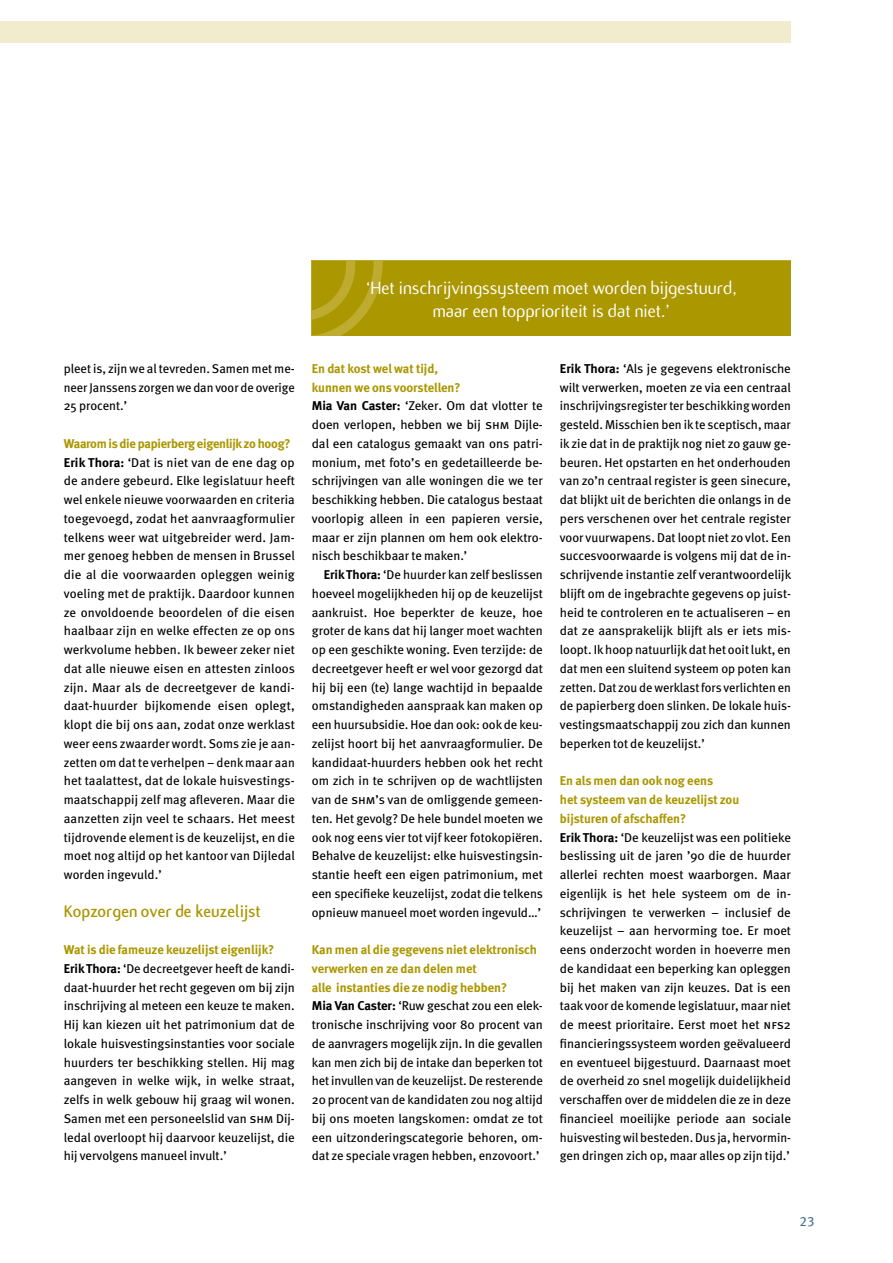
<style>
.page{position:relative;width:893px;height:1263px;background:#fff}
.page>*{position:absolute;margin:0;border:0;box-sizing:border-box;transform-origin:0 0}
.t1{font:19.5px/23.4px "Flux";color:#fff;text-align:center}
.t2{font:700 18px "Flux";color:#ab9700}
.t3{font:13.5px "Meta Book LF Caps";color:#446f91}
.t4{font:12.75px/18.8px "Meta";color:#000}
.s1{font-weight:700;color:#ab9700}
.s2{font-weight:700}
.s3{font-family:"Meta Book LF Caps"}
</style>
<div class="page">
<div style="left:0;top:21px;width:791px;height:22px;background:#f1ecce"></div>
<div style="left:312px;top:261px;width:479px;height:75px;background:#ab9700"></div>
<p class="t4" style="left:64px;top:359px;width:233px;text-align:justify">pleet is, zijn we al tevreden. Samen met me&shy;neer Janssens zorgen we dan voor de overige 25 procent.’</p>
<p class="t4" style="left:64px;top:434px;width:233px"><span class="s1">Waarom is die papierberg eigenlijk zo hoog?<br></span><span class="s2">Erik Thora:</span> ‘Dat is niet van de ene dag op de andere gebeurd. Elke legislatuur heeft wel enkele nieuwe voorwaarden en criteria toegevoegd, zodat het aanvraagformulier telkens weer wat uitgebreider werd. Jam&shy;mer genoeg hebben de mensen in Brussel die al die voorwaarden opleggen weinig voeling met de praktijk. Daardoor kunnen ze onvoldoende beoordelen of die eisen haalbaar zijn en welke effecten ze op ons werkvolume hebben. Ik beweer zeker niet dat alle nieuwe eisen en attesten zinloos zijn. Maar als de decreetgever de kandi&shy;daat-huurder bijkomende eisen oplegt, klopt die bij ons aan, zodat onze werklast weer eens zwaarder wordt. Soms zie je aan&shy;zetten om dat te verhelpen – denk maar aan het taalattest, dat de lokale huisvestings&shy;maatschappij zelf mag afleveren. Maar die aanzetten zijn veel te schaars. Het meest tijdrovende element is de keuzelijst, en die moet nog altijd op het kantoor van Dijledal worden ingevuld.’</p>
<h2 class="t2" style="left:64px;top:901px;width:198px">Kopzorgen over de keuzelijst</h2>
<p class="t4" style="left:64px;top:940px;width:233px"><span class="s1">Wat is die fameuze keuzelijst eigenlijk?<br></span><span class="s2">Erik Thora:</span> ‘De decreetgever heeft de kandi&shy;daat-huurder het recht gegeven om bij zijn inschrijving al meteen een keuze te maken.<br>Hij kan kiezen uit het patrimonium dat de lokale huisvestingsinstanties voor sociale huurders ter beschikking stellen. Hij mag aangeven in welke wijk, in welke straat, zelfs in welk gebouw hij graag wil wonen.<br>Samen met een personeelslid van <span class="s3">shm</span> Dij&shy;ledal overloopt hij daarvoor keuzelijst, die hij vervolgens manueel invult.’</p>
<h1 class="t1" style="left:366px;top:276px;width:372px">‘Het inschrijvingssysteem moet worden bijgestuurd, maar een topprioriteit is dat niet.’</h1>
<p class="t4" style="left:312px;top:359px;width:233px"><span class="s1">En dat kost wel wat tijd,<br>kunnen we ons voorstellen?<br></span><span class="s2">Mia Van Caster:</span> ‘Zeker. Om dat vlotter te doen verlopen, hebben we bij <span class="s3">shm</span> Dijle&shy;dal een catalogus gemaakt van ons patri&shy;monium, met foto’s en gedetailleerde be&shy;schrijvingen van alle woningen die we ter beschikking hebben. Die catalogus bestaat voorlopig alleen in een papieren versie, maar er zijn plannen om hem ook elektro&shy;nisch beschikbaar te maken.’</p>
<p class="t4" style="left:312px;top:565px;width:233px;text-align:justify;text-indent:12px"><span class="s2">Erik Thora:</span> ‘De huurder kan zelf beslissen hoeveel mogelijkheden hij op de keuzelijst aankruist. Hoe beperkter de keuze, hoe groter de kans dat hij langer moet wachten op een geschikte woning. Even terzijde: de decreetgever heeft er wel voor gezorgd dat hij bij een (te) lange wachtijd in bepaalde omstandigheden aanspraak kan maken op een huursubsidie. Hoe dan ook: ook de keu&shy;zelijst hoort bij het aanvraagformulier. De kandidaat-huurders hebben ook het recht om zich in te schrijven op de wachtlijsten van de <span class="s3">shm</span>’s van de omliggende gemeen&shy;ten. Het gevolg? De hele bundel moeten we ook nog eens vier tot vijf keer fotokopiëren.<br>Behalve de keuzelijst: elke huisvestingsin&shy;stantie heeft een eigen patrimonium, met een specifieke keuzelijst, zodat die telkens opnieuw manueel moet worden ingevuld…’</p>
<p class="t4" style="left:312px;top:940px;width:233px"><span class="s1">Kan men al die gegevens niet elektronisch verwerken en ze dan delen met<br>alle -instanties die ze nodig hebben?<br></span><span class="s2">Mia Van Caster:</span> ‘Ruw geschat zou een elek&shy;tronische inschrijving voor 80 procent van de aanvragers mogelijk zijn. In die gevallen kan men zich bij de intake dan beperken tot het invullen van de keuzelijst. De resterende 20 procent van de kandidaten zou nog altijd bij ons moeten langskomen: omdat ze tot een uitzonderingscategorie behoren, om&shy;dat ze speciale vragen hebben, enzovoort.’</p>
<p class="t4" style="left:560px;top:359px;width:233px;text-align:justify"><span class="s2">Erik Thora:</span> ‘Als je gegevens elektronische wilt verwerken, moeten ze via een centraal inschrijvingsregister ter beschikking worden gesteld. Misschien ben ik te sceptisch, maar ik zie dat in de praktijk nog niet zo gauw ge&shy;beuren. Het opstarten en het onderhouden van zo’n centraal register is geen sinecure, dat blijkt uit de berichten die onlangs in de pers verschenen over het centrale register voor vuurwapens. Dat loopt niet zo vlot. Een succesvoorwaarde is volgens mij dat de in&shy;schrijvende instantie zelf verantwoordelijk blijft om de ingebrachte gegevens op juist&shy;heid te controleren en te actualiseren – en dat ze aansprakelijk blijft als er iets mis&shy;loopt. Ik hoop natuurlijk dat het ooit lukt, en dat men een sluitend systeem op poten kan zetten. Dat zou de werklast fors verlichten en de papierberg doen slinken. De lokale huis&shy;vestingsmaatschappij zou zich dan kunnen beperken tot de keuzelijst.’</p>
<p class="t4" style="left:560px;top:771px;width:233px"><span class="s1">En als men dan ook nog eens<br>het -systeem van de keuzelijst zou<br>bijsturen of afschaffen?<br></span><span class="s2">Erik Thora:</span> ‘De keuzelijst was een politieke beslissing uit de jaren ’90 die de huurder allerlei rechten moest waarborgen. Maar eigenlijk is het hele systeem om de in&shy;schrijvingen te verwerken – inclusief de keuzelijst – aan hervorming toe. Er moet eens onderzocht worden in hoeverre men de kandidaat een beperking kan opleggen bij het maken van zijn keuzes. Dat is een taak voor de komende legislatuur, maar niet de meest prioritaire. Eerst moet het <span class="s3">nfs</span>2 financieringssysteem worden geëvalueerd en eventueel bijgestuurd. Daarnaast moet de overheid zo snel mogelijk duidelijkheid verschaffen over de middelen die ze in deze financieel moeilijke periode aan sociale huisvesting wil besteden. Dus ja, hervormin&shy;gen dringen zich op, maar alles op zijn tijd.’</p>
<p class="t3" style="left:799px;top:1213px;width:17px">23</p>
</div>
